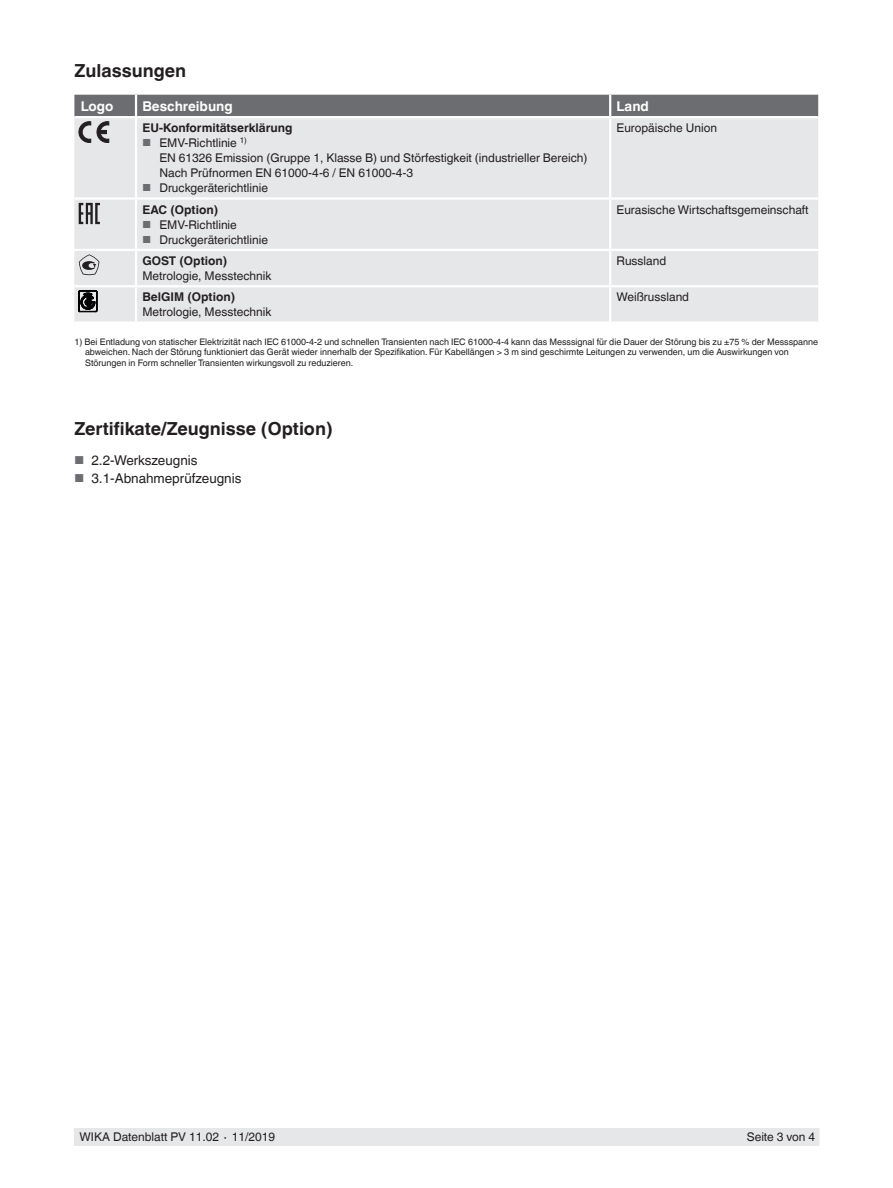
<style>
.page{position:relative;width:893px;height:1188px;background:#fff}
.page>*{position:absolute;margin:0;border:0;box-sizing:border-box;transform-origin:0 0}
.t1{font:700 18px "Helvetica World";color:#231f20}
.t2{font:13.5px "Helvetica World";color:#231f20}
.t3{font:700 13.5px "Helvetica World";color:#fff}
.t4{font:12px/15px "Helvetica World";color:#231f20}
.t5{font:700 12px "Helvetica World";color:#231f20}
.t6{font:9px/10.5px "Helvetica World";color:#231f20}
.s1{font-size:10.2px;color:#6c6d70}
.s2{font-size:11.55px;color:#6c6d70}
</style>
<div class="page">
<div style="left:75px;top:1128px;width:744px;height:17px;background:#e6e7e9"></div>
<div style="left:74px;top:142px;width:744px;height:179px;background:#e6e7e9"></div>
<hr style="left:136px;top:197px;width:474px;height:3px;background:#fff">
<hr style="left:136px;top:249px;width:474px;height:2px;background:#fff">
<hr style="left:135px;top:287px;width:2px;height:34px;background:#fff">
<hr style="left:609px;top:287px;width:2px;height:34px;background:#fff">
<hr style="left:74px;top:285px;width:62px;height:2px;background:#fff">
<hr style="left:136px;top:285px;width:474px;height:2px;background:#fff">
<hr style="left:610px;top:285px;width:208px;height:2px;background:#fff">
<hr style="left:74px;top:197px;width:62px;height:3px;background:#fff">
<hr style="left:610px;top:197px;width:208px;height:3px;background:#fff">
<hr style="left:610px;top:249px;width:208px;height:2px;background:#fff">
<hr style="left:74px;top:249px;width:62px;height:2px;background:#fff">
<hr style="left:609px;top:118px;width:2px;height:79px;background:#fff">
<hr style="left:135px;top:118px;width:2px;height:79px;background:#fff">
<hr style="left:609px;top:200px;width:2px;height:49px;background:#fff">
<hr style="left:609px;top:251px;width:2px;height:34px;background:#fff">
<hr style="left:135px;top:200px;width:2px;height:49px;background:#fff">
<hr style="left:135px;top:251px;width:2px;height:34px;background:#fff">
<svg style="left:74px;top:95px;width:744px;height:47px;background:#afb0b2"></svg>
<svg style="left:79px;top:203px;width:21px;height:21px"></svg>
<svg style="left:79px;top:254px;width:20px;height:22px"></svg>
<svg style="left:79px;top:291px;width:18px;height:21px"></svg>
<h1 class="t1" style="left:74px;top:60px;width:113px">Zulassungen</h1>
<h2 class="t3" style="left:81px;top:98px;width:34px">Logo</h2>
<h2 class="t3" style="left:142px;top:98px;width:92px">Beschreibung</h2>
<h2 class="t3" style="left:617px;top:98px;width:34px">Land</h2>
<h3 class="t5" style="left:142px;top:121px;width:152px">EU-Konformitätserklärung</h3>
<h3 class="t4" style="left:159px;top:135px;width:430px;text-indent:-17px"><span class="s1">■</span> EMV-Richtlinie <sup>1)<br></sup>EN 61326 Emission (Gruppe 1, Klasse B) und Störfestigkeit (industrieller Bereich)<br>Nach Prüfnormen EN 61000-4-6 / EN 61000-4-3</h3>
<h3 class="t4" style="left:142px;top:180px;width:127px"><span class="s1">■</span> Druckgeräterichtlinie</h3>
<h3 class="t4" style="left:617px;top:120px;width:102px">Europäische Union</h3>
<h3 class="t5" style="left:142px;top:202px;width:77px">EAC (Option)</h3>
<h3 class="t4" style="left:142px;top:217px;width:96px"><span class="s1">■</span> EMV-Richtlinie</h3>
<h3 class="t4" style="left:142px;top:232px;width:127px"><span class="s1">■</span> Druckgeräterichtlinie</h3>
<h3 class="t5" style="left:142px;top:254px;width:86px">GOST (Option)</h3>
<h3 class="t4" style="left:142px;top:268px;width:130px">Metrologie, Messtechnik</h3>
<h3 class="t4" style="left:617px;top:202px;width:194px">Eurasische Wirtschaftsgemeinschaft</h3>
<h3 class="t4" style="left:617px;top:253px;width:51px">Russland</h3>
<h3 class="t5" style="left:142px;top:290px;width:94px">BelGIM (Option)</h3>
<h3 class="t4" style="left:142px;top:305px;width:130px">Metrologie, Messtechnik</h3>
<h3 class="t4" style="left:617px;top:290px;width:74px">Weißrussland</h3>
<p class="t6" style="left:85px;top:336px;width:735px;text-indent:-11px">1) Bei Entladung von statischer Elektrizität nach IEC 61000-4-2 und schnellen Transienten nach IEC 61000-4-4 kann das Messsignal für die Dauer der Störung bis zu ±75 % der Messspanne abweichen. Nach der Störung funktioniert das Gerät wieder innerhalb der Spezifikation. Für Kabellängen &gt; 3 m sind geschirmte Leitungen zu verwenden, um die Auswirkungen von<br>Störungen in Form schneller Transienten wirkungsvoll zu reduzieren.</p>
<h1 class="t1" style="left:74px;top:418px;width:260px">Zertifikate/Zeugnisse (Option)</h1>
<h2 class="t2" style="left:74px;top:452px;width:125px"><span class="s2">■</span> 2.2-Werkszeugnis</h2>
<h2 class="t2" style="left:74px;top:470px;width:169px"><span class="s2">■</span> 3.1-Abnahmeprüfzeugnis</h2>
<h3 class="t4" style="left:80px;top:1130px;width:197px">WIKA Datenblatt PV 11.02 ∙ 11/2019</h3>
<h3 class="t4" style="left:747px;top:1130px;width:70px">Seite 3 von 4</h3>
</div>
